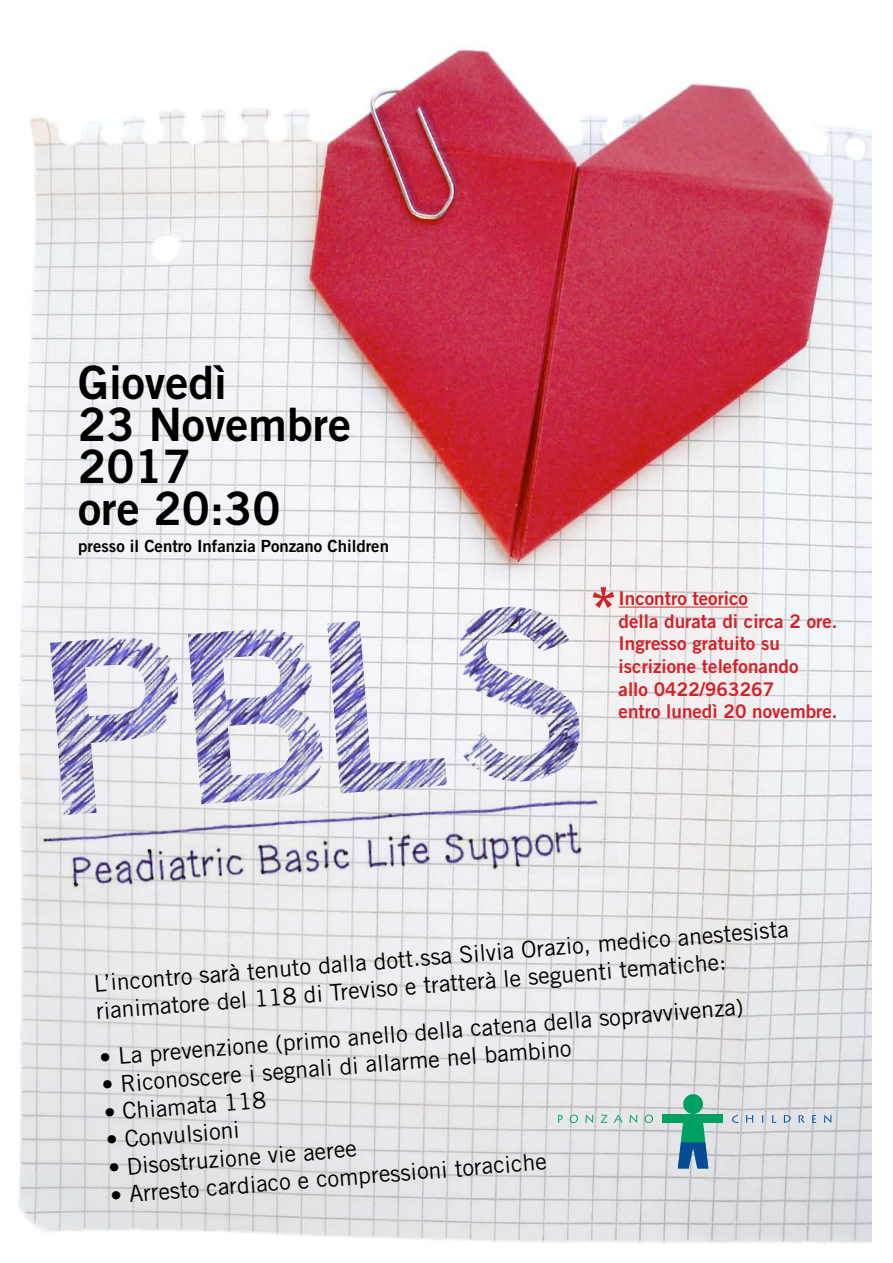
<style>
.page{position:relative;width:893px;height:1263px;background:#fff}
.page>*{position:absolute;margin:0;border:0;box-sizing:border-box;transform-origin:0 0}
.t1{font:58.72px "Trade Gothic Bold Two";color:#d2232a}
.t2{font:46.12px/41.9px "Trade Gothic Bold Two";color:#000}
.t3{font:23.1px/27.6px "Trade Gothic";color:#000}
.t4{font:18.9px/22.6px "Trade Gothic Bold Two";color:#d2232a}
.t5{font:16.8px "Trade Gothic Bold Two";color:#000}
</style>
<div class="page">
<img style="left:18px;top:44px;width:854px;height:1200px">
<hr style="left:619px;top:607px;width:129px;height:1px;background:#d2232a">
<div style="left:683px;top:1094px;width:20px;height:20px;background:#00a160;border-radius:50%"></div>
<svg style="left:678px;top:1123px;width:30px;height:45px"></svg>
<div style="left:663px;top:1115px;width:60px;height:8px;background:#00a160"></div>
<svg style="left:558px;top:1115px;width:5px;height:8px"></svg>
<svg style="left:570px;top:1115px;width:8px;height:8px"></svg>
<svg style="left:585px;top:1114px;width:8px;height:9px"></svg>
<svg style="left:601px;top:1114px;width:6px;height:9px"></svg>
<svg style="left:614px;top:1114px;width:9px;height:9px"></svg>
<svg style="left:630px;top:1114px;width:7px;height:9px"></svg>
<svg style="left:645px;top:1115px;width:8px;height:8px"></svg>
<svg style="left:732px;top:1115px;width:6px;height:8px"></svg>
<svg style="left:746px;top:1115px;width:7px;height:7px"></svg>
<svg style="left:772px;top:1115px;width:4px;height:8px"></svg>
<svg style="left:784px;top:1115px;width:7px;height:8px"></svg>
<svg style="left:799px;top:1115px;width:5px;height:8px"></svg>
<svg style="left:812px;top:1115px;width:4px;height:8px"></svg>
<svg style="left:824px;top:1115px;width:8px;height:8px"></svg>
<img style="left:26px;top:781px;width:593px;height:134px">
<img style="left:188px;top:607px;width:394px;height:197px">
<img style="left:50px;top:637px;width:131px;height:178px">
<h2 class="t2" style="left:78px;top:361px;width:274px">Giovedì<br>23 Novembre<br>2017<br>ore 20:30</h2>
<p class="t5" style="left:78px;top:536px;width:312px">presso il Centro Infanzia Ponzano Children</p>
<h1 class="t1" style="left:589px;top:572px;width:31px">*</h1>
<p class="t4" style="left:619px;top:587px;width:221px">Incontro teorico<br>della durata di circa 2 ore.<br>Ingresso gratuito su iscrizione telefonando<br>allo 0422/963267<br>entro lunedì 20 novembre.</p>
<p class="t3" style="left:93px;top:972px;width:699px;rotate:-5deg">L’incontro sarà tenuto dalla dott.ssa Silvia Orazio, medico anestesista rianimatore del 118 di Treviso e tratterà le seguenti tematiche:</p>
<p class="t3" style="left:99px;top:1046px;width:647px;rotate:-5deg">• La prevenzione (primo anello della catena della sopravvivenza)</p>
<p class="t3" style="left:101px;top:1073px;width:472px;rotate:-5deg">• Riconoscere i segnali di allarme nel bambino</p>
<p class="t3" style="left:103px;top:1099px;width:164px;rotate:-5deg">• Chiamata 118</p>
<p class="t3" style="left:105px;top:1127px;width:135px;rotate:-5deg">• Convulsioni</p>
<p class="t3" style="left:107px;top:1155px;width:251px;rotate:-5deg">• Disostruzione vie aeree</p>
<p class="t3" style="left:109px;top:1183px;width:439px;rotate:-5deg">• Arresto cardiaco e compressioni toraciche</p>
</div>
